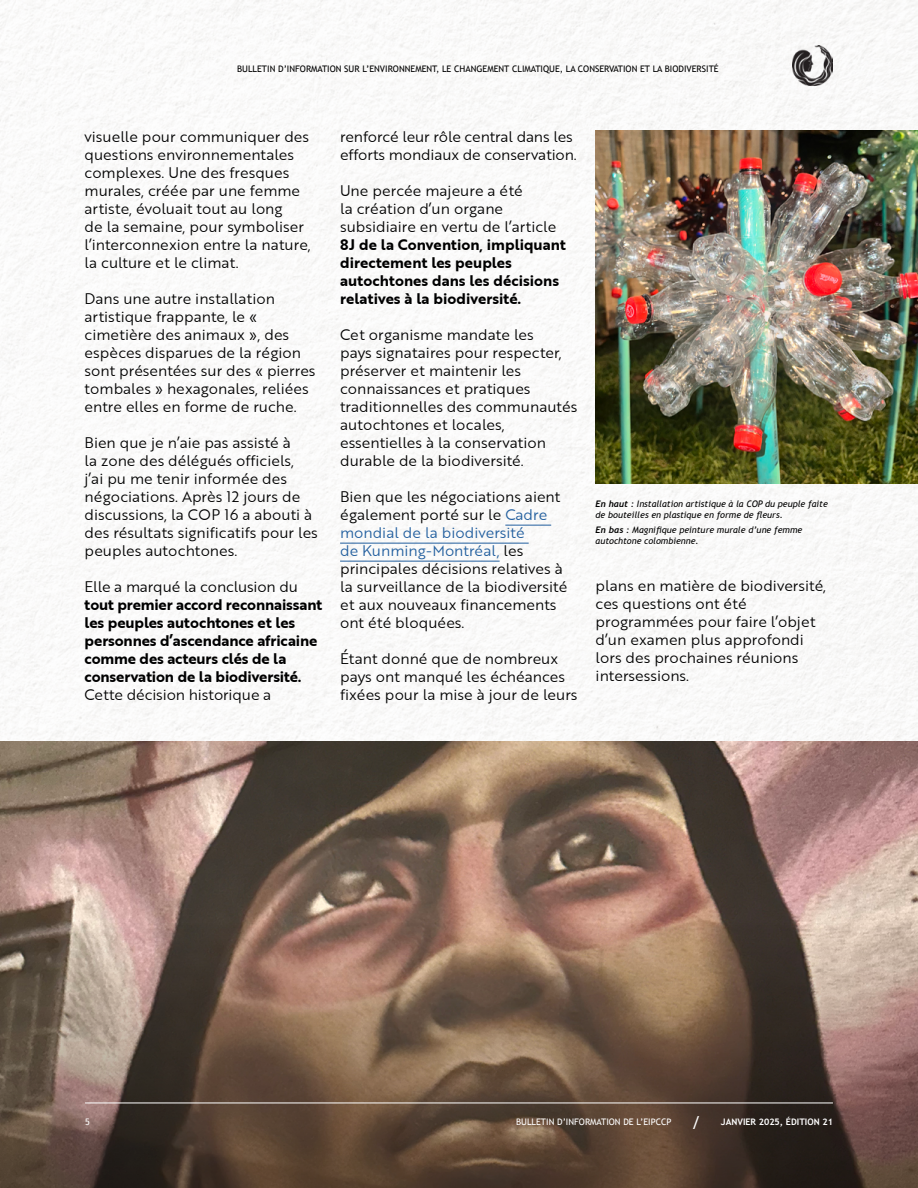
<style>
.page{position:relative;width:918px;height:1188px;background:#fff}
.page>*{position:absolute;margin:0;border:0;box-sizing:border-box;transform-origin:0 0}
.t1{font:15px/18px "Brother 1816 Book";color:#000}
.t2{font:15px/18px "Brother 1816 Bold";color:#000}
.t3{font:italic 9px/10.8px "Trebuchet MS";color:#000}
.t4{font:9px "Trebuchet MS";color:#000}
.t5{font:9px "Trebuchet MS";color:#fff}
.s1{color:#215e9e}
.s2{font-family:"Trebuchet";font-weight:700}
.s3{font-size:18px}
.s4{font-weight:700}
</style>
<div class="page">
<img style="left:0;top:0;width:918px;height:741px">
<img style="left:596px;top:131px;width:322px;height:352px">
<img style="left:0;top:741px;width:918px;height:175px">
<svg style="left:0;top:916px;width:918px;height:272px;background:#735c4d"></svg>
<hr style="left:85px;top:1103px;width:748px;height:1px;background:#fff">
<img style="left:793px;top:46px;width:40px;height:39px">
<hr style="left:505px;top:525px;width:46px;height:1px;background:#215e9e">
<hr style="left:340px;top:543px;width:189px;height:1px;background:#215e9e">
<hr style="left:340px;top:561px;width:160px;height:1px;background:#215e9e">
<p class="t4" style="left:237px;top:64px;width:483px">BULLETIN D’INFORMATION SUR L’ENVIRONNEMENT, LE CHANGEMENT CLIMATIQUE, LA CONSERVATION ET LA BIODIVERSITÉ</p>
<p class="t1" style="left:85px;top:127px;width:228px">visuelle pour communiquer des questions environnementales complexes. Une des fresques murales, créée par une femme artiste, évoluait tout au long<br>de la semaine, pour symboliser l’interconnexion entre la nature, la culture et le climat.</p>
<p class="t1" style="left:85px;top:289px;width:232px">Dans une autre installation artistique frappante, le « cimetière des animaux », des espèces disparues de la région sont présentées sur des « pierres tombales » hexagonales, reliées entre elles en forme de ruche.</p>
<p class="t1" style="left:85px;top:433px;width:235px">Bien que je n’aie pas assisté à<br>la zone des délégués officiels,<br>j’ai pu me tenir informée des négociations. Après 12 jours de discussions, la COP 16 a abouti à des résultats significatifs pour les peuples autochtones.</p>
<p class="t1" style="left:85px;top:577px;width:215px">Elle a marqué la conclusion du</p>
<p class="t2" style="left:85px;top:595px;width:239px">tout premier accord reconnaissant les peuples autochtones et les personnes d’ascendance africaine comme des acteurs clés de la conservation de la biodiversité.</p>
<p class="t1" style="left:85px;top:685px;width:188px">Cette décision historique a</p>
<p class="t1" style="left:340px;top:127px;width:238px">renforcé leur rôle central dans les efforts mondiaux de conservation.</p>
<p class="t1" style="left:340px;top:181px;width:218px">Une percée majeure a été<br>la création d’un organe subsidiaire en vertu de l’article</p>
<p class="t2" style="left:340px;top:235px;width:227px">8J de la Convention, impliquant directement les peuples autochtones dans les décisions relatives à la biodiversité.</p>
<p class="t1" style="left:340px;top:325px;width:239px">Cet organisme mandate les<br>pays signataires pour respecter, préserver et maintenir les connaissances et pratiques traditionnelles des communautés autochtones et locales, essentielles à la conservation durable de la biodiversité.</p>
<p class="t1" style="left:340px;top:487px;width:229px">Bien que les négociations aient également porté sur le <span class="s1">Cadre mondial de la biodiversité<br>de Kunming-Montréal,</span> les principales décisions relatives à la surveillance de la biodiversité et aux nouveaux financements ont été bloquées.</p>
<p class="t1" style="left:340px;top:649px;width:239px">Étant donné que de nombreux pays ont manqué les échéances fixées pour la mise à jour de leurs</p>
<p class="t3" style="left:596px;top:499px;width:234px"><span class="s2">En haut :</span> Installation artistique à la COP du peuple faite de bouteilles en plastique en forme de fleurs.</p>
<p class="t3" style="left:596px;top:525px;width:208px"><span class="s2">En bas :</span> Magnifique peinture murale d’une femme autochtone colombienne.</p>
<p class="t1" style="left:596px;top:576px;width:232px">plans en matière de biodiversité, ces questions ont été programmées pour faire l’objet d’un examen plus approfondi lors des prochaines réunions intersessions.</p>
<p class="t5" style="left:85px;top:1117px;width:6px">5</p>
<p class="t5" style="left:516px;top:1117px;width:318px">BULLETIN D’INFORMATION DE L’EIPCCP <span class="s3">/</span> <span class="s4">JANVIER 2025, ÉDITION 21</span></p>
</div>
